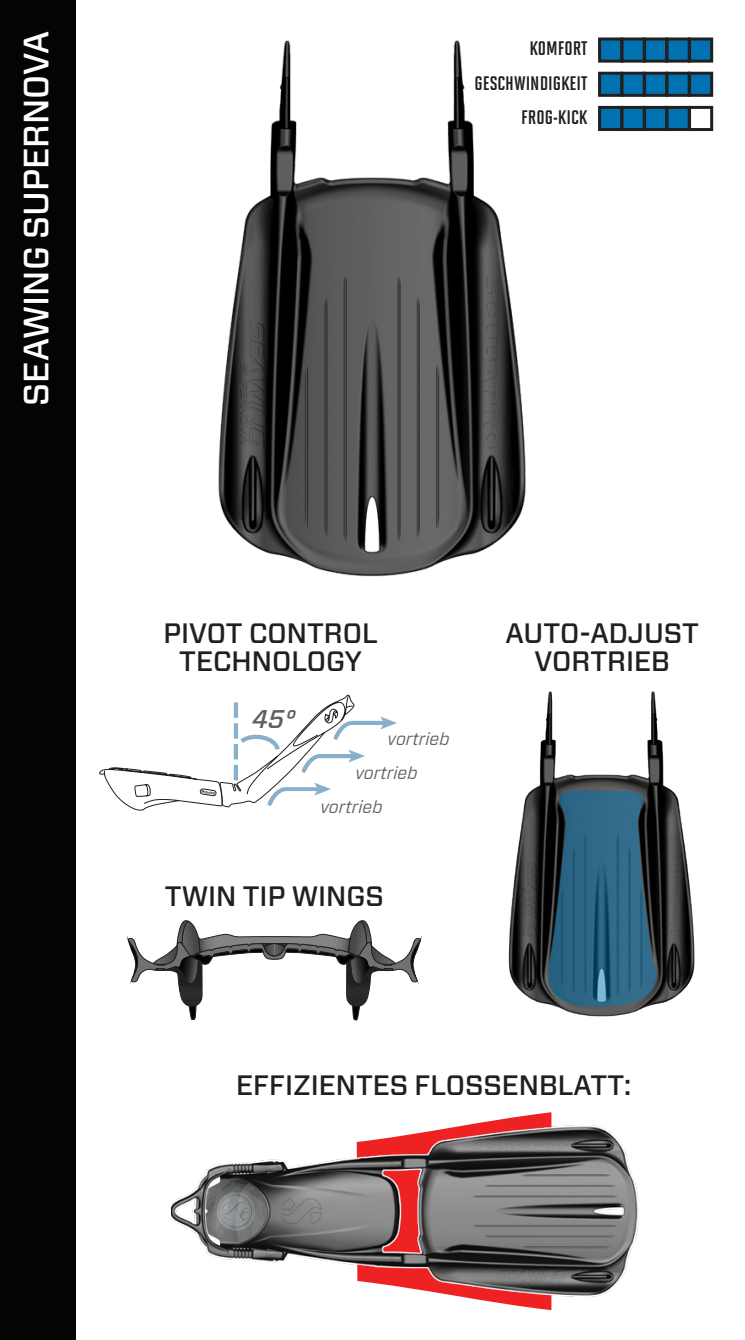
<style>
.page{position:relative;width:745px;height:1340px;background:#fff}
.page>*{position:absolute;margin:0;border:0;box-sizing:border-box;transform-origin:0 0}
.t1{font:500 35px "Forza";color:#fff}
.t2{font:500 28px/28px "Forza";color:#231f20;text-align:center}
.t3{font:italic 500 25.55px "Forza";color:#5f5f62}
.t4{font:700 19.6px "Solano Gothic Sc Pro";color:#231f20}
.t5{font:italic 17.5px "Forza";color:#5f6162}
</style>
<div class="page">
<img style="left:218px;top:40px;width:308px;height:537px">
<svg style="left:99px;top:694px;width:297px;height:117px"></svg>
<svg style="left:485px;top:1112px;width:66px;height:198px"></svg>
<img style="left:171px;top:1122px;width:468px;height:183px">
<div style="left:599px;top:107px;width:22px;height:22px;background:#0072b1"></div>
<div style="left:597px;top:106px;width:25px;height:25px;border:3px solid #231f20"></div>
<div style="left:621px;top:107px;width:22px;height:22px;background:#0072b1"></div>
<div style="left:620px;top:106px;width:25px;height:25px;border:3px solid #231f20"></div>
<div style="left:644px;top:107px;width:22px;height:22px;background:#0072b1"></div>
<div style="left:642px;top:106px;width:25px;height:25px;border:3px solid #231f20"></div>
<div style="left:666px;top:107px;width:22px;height:22px;background:#0072b1"></div>
<div style="left:665px;top:106px;width:25px;height:25px;border:3px solid #231f20"></div>
<div style="left:687px;top:106px;width:25px;height:25px;border:3px solid #231f20"></div>
<div style="left:599px;top:39px;width:22px;height:22px;background:#0072b1"></div>
<div style="left:597px;top:37px;width:25px;height:26px;border:3px solid #231f20"></div>
<div style="left:621px;top:39px;width:22px;height:22px;background:#0072b1"></div>
<div style="left:620px;top:37px;width:25px;height:26px;border:3px solid #231f20"></div>
<div style="left:644px;top:39px;width:22px;height:22px;background:#0072b1"></div>
<div style="left:642px;top:37px;width:25px;height:26px;border:3px solid #231f20"></div>
<div style="left:666px;top:39px;width:22px;height:22px;background:#0072b1"></div>
<div style="left:665px;top:37px;width:25px;height:26px;border:3px solid #231f20"></div>
<div style="left:689px;top:39px;width:22px;height:22px;background:#0072b1"></div>
<div style="left:687px;top:37px;width:25px;height:26px;border:3px solid #231f20"></div>
<div style="left:599px;top:73px;width:22px;height:22px;background:#0072b1"></div>
<div style="left:597px;top:72px;width:25px;height:25px;border:3px solid #231f20"></div>
<div style="left:621px;top:73px;width:22px;height:22px;background:#0072b1"></div>
<div style="left:620px;top:72px;width:25px;height:25px;border:3px solid #231f20"></div>
<div style="left:644px;top:73px;width:22px;height:22px;background:#0072b1"></div>
<div style="left:642px;top:72px;width:25px;height:25px;border:3px solid #231f20"></div>
<div style="left:666px;top:73px;width:22px;height:22px;background:#0072b1"></div>
<div style="left:665px;top:72px;width:25px;height:25px;border:3px solid #231f20"></div>
<div style="left:689px;top:73px;width:22px;height:22px;background:#0072b1"></div>
<div style="left:687px;top:72px;width:25px;height:25px;border:3px solid #231f20"></div>
<img style="left:508px;top:691px;width:187px;height:326px">
<svg style="left:128px;top:920px;width:292px;height:100px"></svg>
<div style="left:0;top:0;width:75px;height:1339px;background:#040503"></div>
<p class="t1" style="left:13px;top:405px;width:376px;rotate:-90deg">SEAWING SUPERNOVA</p>
<p class="t4" style="left:529px;top:38px;width:59px">KOMFORT</p>
<p class="t4" style="left:474px;top:72px;width:114px">GESCHWINDIGKEIT</p>
<p class="t4" style="left:521px;top:106px;width:68px">FROG-KICK</p>
<p class="t2" style="left:163px;top:619px;width:216px">PIVOT CONTROL<br>TECHNOLOGY</p>
<p class="t3" style="left:252px;top:702px;width:45px">45°</p>
<p class="t5" style="left:387px;top:727px;width:64px">vortrieb</p>
<p class="t5" style="left:355px;top:761px;width:64px">vortrieb</p>
<p class="t5" style="left:320px;top:795px;width:64px">vortrieb</p>
<p class="t2" style="left:165px;top:882px;width:220px">TWIN TIP WINGS</p>
<p class="t2" style="left:505px;top:619px;width:195px">AUTO-ADJUST<br>VORTRIEB</p>
<p class="t2" style="left:236px;top:1071px;width:396px">EFFIZIENTES FLOSSENBLATT:</p>
</div>
